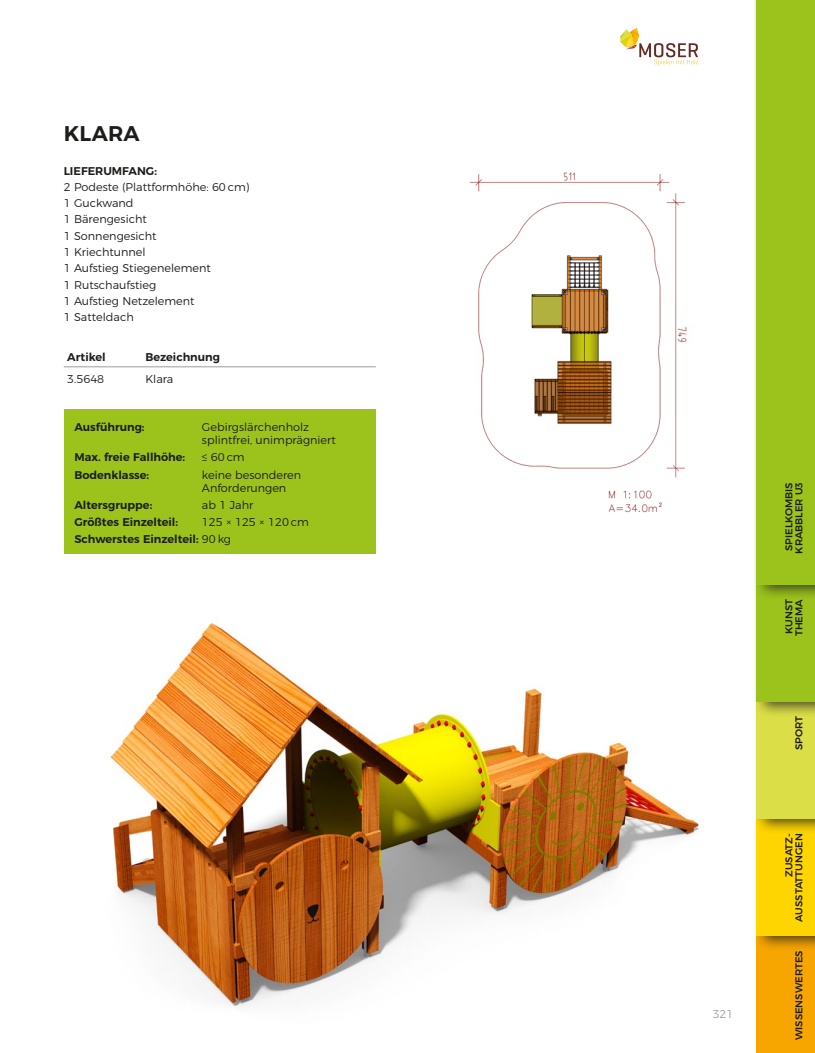
<style>
.page{position:relative;width:815px;height:1053px;background:#fff}
.page>*{position:absolute;margin:0;border:0;box-sizing:border-box;transform-origin:0 0}
.t1{font:600 21.25px "Montserrat";letter-spacing:.01em;color:#1d1d1b}
.t2{font:300 11.25px/16.2px "Montserrat";color:#1d1d1b}
.t3{font:600 11.25px/17px "Montserrat";color:#1d1d1b}
.t4{font:300 11.25px "Montserrat";color:#9d9d9c}
.t5{font:500 10px/10px "Montserrat";color:#1d1d1b}
.s1{font-weight:300}
</style>
<div class="page">
<img style="left:469px;top:172px;width:218px;height:341px">
<img style="left:110px;top:622px;width:589px;height:387px">
<hr style="left:64px;top:366px;width:78px;height:1px;background:#9d9d9c">
<hr style="left:142px;top:366px;width:234px;height:1px;background:#9d9d9c">
<div style="left:64px;top:409px;width:312px;height:144px;background:#9bc31c"></div>
<svg style="left:620px;top:28px;width:78px;height:38px"></svg>
<div style="left:756px;top:0;width:59px;height:1052px;background:#f7a600"></div>
<div style="left:754px;top:0;width:61px;height:951px;background:#1d1d1b;opacity:.75"></div>
<div style="left:756px;top:0;width:59px;height:935px;background:#ffd500"></div>
<div style="left:754px;top:0;width:61px;height:834px;background:#1d1d1b;opacity:.75"></div>
<div style="left:756px;top:0;width:59px;height:819px;background:#dbde46"></div>
<div style="left:754px;top:0;width:61px;height:717px;background:#1d1d1b;opacity:.75"></div>
<div style="left:756px;top:0;width:59px;height:702px;background:#9bc31c"></div>
<div style="left:754px;top:0;width:61px;height:600px;background:#1d1d1b;opacity:.75"></div>
<div style="left:756px;top:0;width:59px;height:585px;background:#9bc31c"></div>
<h1 class="t1" style="left:64px;top:116px;width:77px">KLARA</h1>
<p class="t3" style="left:64px;top:161px;width:95px">LIEFERUMFANG:</p>
<p class="t2" style="left:64px;top:178px;width:187px">2 Podeste (Plattformhöhe: 60 cm)<br>1 Guckwand<br>1 Bärengesicht<br>1 Sonnengesicht<br>1 Kriechtunnel<br>1 Aufstieg Stiegenelement<br>1 Rutschaufstieg<br>1 Aufstieg Netzelement<br>1 Satteldach</p>
<p class="t3" style="left:67px;top:348px;width:40px">Artikel</p>
<p class="t3" style="left:145px;top:348px;width:76px">Bezeichnung</p>
<p class="t2" style="left:67px;top:370px;width:38px">3.5648</p>
<p class="t2" style="left:145px;top:370px;width:29px">Klara</p>
<p class="t3" style="left:74px;top:417px;width:72px">Ausführung:</p>
<p class="t2" style="left:202px;top:419px;width:135px;line-height:13.5px">Gebirgslärchenholz splintfrei, unimprägniert</p>
<p class="t3" style="left:74px;top:448px;width:112px">Max. freie Fallhöhe:</p>
<p class="t2" style="left:202px;top:448px;width:44px">≤ 60 cm</p>
<p class="t3" style="left:74px;top:465px;width:76px">Bodenklasse:</p>
<p class="t2" style="left:202px;top:467px;width:101px;line-height:13.5px">keine besonderen<br>Anforderungen</p>
<p class="t3" style="left:74px;top:495px;width:79px">Altersgruppe:</p>
<p class="t2" style="left:202px;top:496px;width:53px">ab 1 Jahr</p>
<p class="t3" style="left:74px;top:512px;width:105px">Größtes Einzelteil:</p>
<p class="t3" style="left:74px;top:512px;width:236px;text-indent:128px"><span class="s1">125 × 125 × 120 cm<br></span>Schwerstes Einzelteil: <span class="s1">90 kg</span></p>
<p class="t4" style="left:713px;top:1004px;width:22px">321</p>
<p class="t5" style="left:783px;top:553px;width:73px;rotate:-90deg">SPIELKOMBIS<br>KRABBLER U3</p>
<p class="t5" style="left:783px;top:636px;width:39px;rotate:-90deg">KUNST<br>THEMA</p>
<p class="t5" style="left:793px;top:750px;width:36px;rotate:-90deg">SPORT</p>
<p class="t5" style="left:783px;top:921px;width:90px;text-align:right;rotate:-90deg">ZUSATZ-<br>AUSSTATTUNGEN</p>
<p class="t5" style="left:793px;top:1040px;width:91px;rotate:-90deg">WISSENSWERTES</p>
</div>
